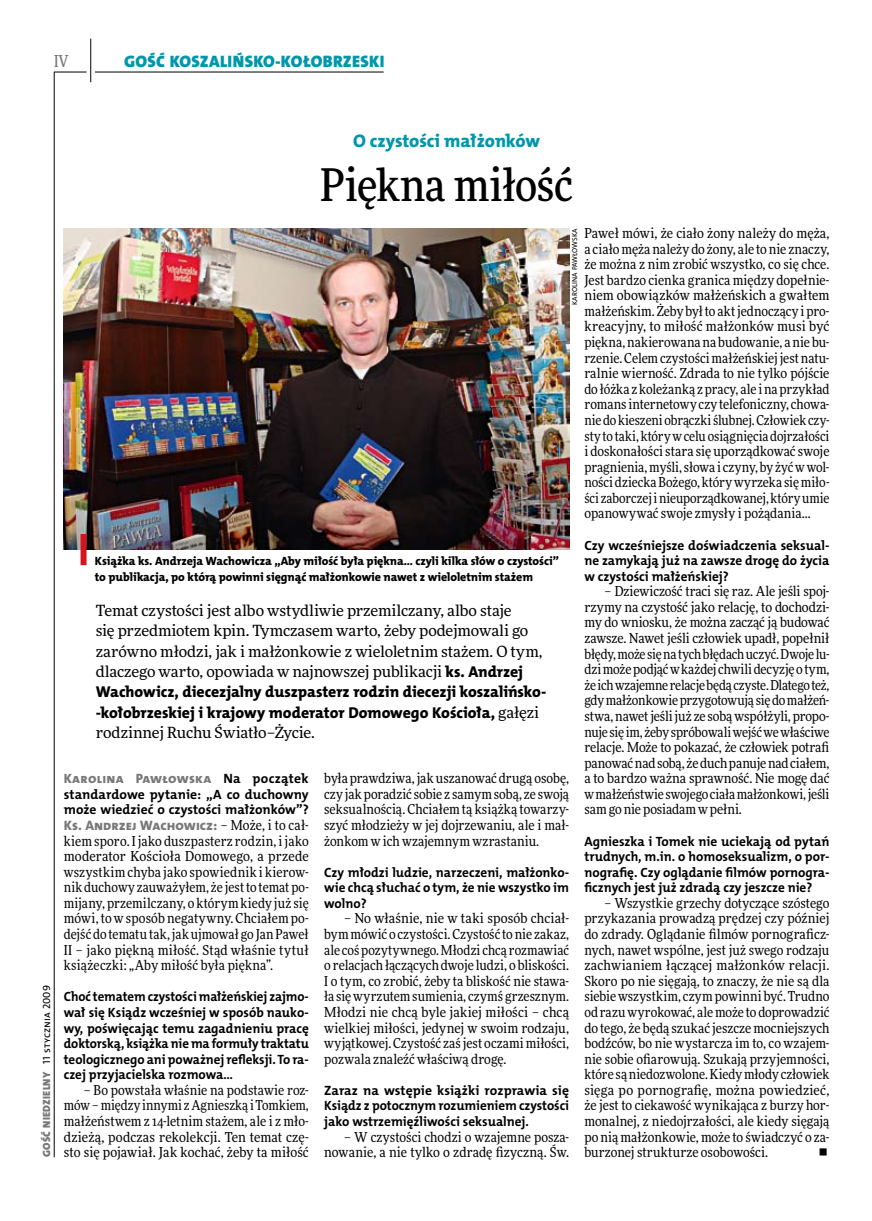
<style>
.page{position:relative;width:872px;height:1221px;background:#fff}
.page>*{position:absolute;margin:0;border:0;box-sizing:border-box;transform-origin:0 0}
.t1{font:500 45px "Freeday Narrow";letter-spacing:-.015em;color:#000}
.t2{font:18.3px "The Mix HP8 Ex Bld";letter-spacing:-.005em;color:#0097aa}
.t3{font:16.65px "The Mix HP9 Blk";letter-spacing:.02em;color:#0097aa}
.t4{font:500 16.5px "Freeday Narrow";color:#787779;scale:.9 1}
.t5{font:15.75px/20.4px "The Mix HP8 Ex Bld";letter-spacing:-.005em;color:#000}
.t6{font:15.45px/20.4px "Freeday News";letter-spacing:-.01em;color:#000}
.t7{font:13.8px/15.6px "Freeday Narrow News";letter-spacing:.005em;color:#000;text-align:justify}
.t8{font:13.8px "The Mix HP8 Ex Bld";color:#787779}
.t9{font:13.5px/15.6px "The Mix HP7 Bld";color:#000;text-align:justify}
.t10{font:13.5px/15.6px "The Mix HP7 Bld";color:#000;text-align:justify;scale:.96 1}
.t11{font:13.5px "The Mix HP8 Ex Bld";letter-spacing:.02em;color:#787779}
.t12{font:12px/15.6px "The Mix HP8 Ex Bld";letter-spacing:-.005em;color:#000}
.t13{font:10.5px "The Mix HP9 Blk";letter-spacing:.025em;color:#787779}
.t14{font:7.2px "The Mix HP5 Plain";letter-spacing:.01em;color:#000}
.s1{font-family:"The Mix HP5 Plain";color:#000}
.s2{font-family:"The Mix HP8 Ex Bld";font-size:15.75px}
.s3{font-family:"Freeday News";font-size:15.45px}
.s4{font-family:"The Mix HP7 Bld";color:#000}
.s5{font-family:"Freeday Narrow News";color:#000}
</style>
<div class="page">
<hr style="left:54px;top:72px;width:1px;height:1085px;background:#000">
<hr style="left:90px;top:39px;width:1px;height:43px;background:#000">
<hr style="left:54px;top:72px;width:33px;height:1px;background:#000">
<hr style="left:95px;top:72px;width:289px;height:1px;background:#000">
<img style="left:64px;top:228px;width:505px;height:321px">
<div style="left:81px;top:534px;width:6px;height:31px;background:#d4151f"></div>
<p class="t4" style="left:54px;top:50px;width:17px">IV</p>
<p class="t3" style="left:124px;top:50px;width:262px">GOŚĆ KOSZALIŃSKO-KOŁOBRZESKI</p>
<p class="t13" style="left:40px;top:1156px;width:173px;rotate:-90deg">GOŚĆ NIEDZIELNY <span class="s1">11 stycznia 2009</span></p>
<h2 class="t2" style="left:353px;top:129px;width:189px">O czystości małżonków</h2>
<h1 class="t1" style="left:320px;top:157px;width:254px">Piękna miłość</h1>
<p class="t7" style="left:584px;top:225px;width:246px">Paweł mówi, że ciało żony należy do męża, a ciało męża należy do żony, ale to nie znaczy, że można z nim zrobić wszystko, co się chce.<br>Jest bardzo cienka granica między dopełnie&shy;niem obowiązków małżeńskich a gwałtem małżeńskim. Żeby był to akt jednoczący i pro&shy;kreacyjny, to miłość małżonków musi być piękna, nakierowana na budowanie, a nie bu&shy;rzenie. Celem czystości małżeńskiej jest natu&shy;ralnie wierność. Zdrada to nie tylko pójście do łóżka z koleżanką z pracy, ale i na przykład romans internetowy czy telefoniczny, chowa&shy;nie do kieszeni obrączki ślubnej. Człowiek czy&shy;sty to taki, który wcelu osiągnięcia dojrzałości i doskonałości stara się uporządkować swoje pragnienia, myśli, słowa i czyny, by żyć wwol&shy;ności dziecka Bożego, który wyrzeka się miło&shy;ści zaborczej inieuporządkowanej, który umie opanowywać swoje zmysły i pożądania…</p>
<p class="t9" style="left:584px;top:537px;width:247px">Czy wcześniejsze doświadczenia seksual&shy;ne zamykają już na zawsze drogę do życia w czystości małżeńskiej?</p>
<p class="t7" style="left:584px;top:583px;width:246px;text-indent:20px">– Dziewiczość traci się raz. Ale jeśli spoj&shy;rzymy na czystość jako relację, to dochodzi&shy;my do wniosku, że można zacząć ją budować zawsze. Nawet jeśli człowiek upadł, popełnił błędy, może się na tych błędach uczyć. Dwoje lu&shy;dzi może podjąć wkażdej chwili decyzję otym, że ichwzajemne relacje będą czyste. Dlatego też, gdy małżonkowie przygotowują się domałżeń&shy;stwa, nawet jeśli już ze sobą współżyli, propo&shy;nuje się im, żeby spróbowali wejść wewłaściwe relacje. Może to pokazać, że człowiek potrafi panować nad sobą, żeduch panuje nad ciałem, a to bardzo ważna sprawność. Nie mogę dać wmałżeństwie swojego ciała małżonkowi, jeśli sam go nie posiadam w pełni.</p>
<p class="t9" style="left:584px;top:833px;width:246px">Agnieszka i Tomek nie uciekają od pytań trudnych, m.in. o homoseksualizm, o por&shy;nografię. Czy oglądanie filmów pornogra&shy;ficznych jest już zdradą czy jeszcze nie?</p>
<p class="t7" style="left:584px;top:895px;width:246px;text-indent:20px">– Wszystkie grzechy dotyczące szóstego przykazania prowadzą prędzej czy później do zdrady. Oglądanie filmów pornograficz&shy;nych, nawet wspólne, jest już swego rodzaju zachwianiem łączącej małżonków relacji.<br>Skoro po nie sięgają, to znaczy, że nie są dla siebie wszystkim, czym powinni być. Trudno od razu wyrokować, alemoże to doprowadzić do tego, że będą szukać jeszcze mocniejszych bodźców, bo nie wystarcza im to, co wzajem&shy;nie sobie ofiarowują. Szukają przyjemności, które są niedozwolone. Kiedy młody człowiek sięga po pornografię, można powiedzieć, że jest to ciekawość wynikająca z burzy hor&shy;monalnej, z niedojrzałości, ale kiedy sięgają po nią małżonkowie, może to świadczyć o za&shy;burzonej strukturze osobowości.</p>
<p class="t14" style="left:570px;top:305px;width:78px;rotate:-90deg">karolina pawłowska</p>
<p class="t12" style="left:95px;top:553px;width:466px">Książka ks. Andrzeja Wachowicza „Aby miłość była piękna… czyli kilka słów o czystości” to publikacja, po którą powinni sięgnąć małżonkowie nawet z wieloletnim stażem</p>
<p class="t6" style="left:96px;top:599px;width:448px">Temat czystości jest albo wstydliwie przemilczany, albo staje<br>się przedmiotem kpin. Tymczasem warto, żeby podejmowali go zarówno młodzi, jak i małżonkowie z wieloletnim stażem. O tym, dlaczego warto, opowiada w najnowszej publikacji <span class="s2">ks. Andrzej</span></p>
<p class="t5" style="left:96px;top:682px;width:452px">Wachowicz, diecezjalny duszpasterz rodzin diecezji koszalińsko--kołobrzeskiej i krajowy moderator Domowego Kościoła, <span class="s3">gałęzi</span></p>
<p class="t6" style="left:96px;top:722px;width:221px">rodzinnej Ruchu Światło–Życie.</p>
<p class="t7" style="left:324px;top:770px;width:246px">była prawdziwa, jak uszanować drugą osobę, czy jak poradzić sobie z samym sobą, ze swoją seksualnością. Chciałem tą książką towarzy&shy;szyć młodzieży w jej dojrzewaniu, ale i mał&shy;żonkom w ich wzajemnym wzrastaniu.</p>
<p class="t9" style="left:324px;top:864px;width:246px">Czy młodzi ludzie, narzeczeni, małżonko&shy;wie chcą słuchać o tym, że nie wszystko im wolno?</p>
<p class="t7" style="left:324px;top:910px;width:246px;text-indent:20px">– No właśnie, nie w taki sposób chciał&shy;bym mówić o czystości. Czystość to nie zakaz, ale coś pozytywnego. Młodzi chcą rozmawiać o relacjach łączących dwoje ludzi, o bliskości.<br>I o tym, co zrobić, żeby ta bliskość nie stawa&shy;ła się wyrzutem sumienia, czymś grzesznym.<br>Młodzi nie chcą byle jakiej miłości – chcą wielkiej miłości, jedynej w swoim rodzaju, wyjątkowej. Czystość zaś jest oczami miłości, pozwala znaleźć właściwą drogę.</p>
<p class="t9" style="left:324px;top:1082px;width:246px">Zaraz na wstępie książki rozprawia się Ksiądz z potocznym rozumieniem czystości jako wstrzemięźliwości seksualnej.</p>
<p class="t7" style="left:324px;top:1128px;width:246px;text-align:right">– W czystości chodzi o wzajemne posza&shy;nowanie, a nie tylko o zdradę fizyczną. Św.</p>
<p class="t11" style="left:64px;top:770px;width:247px">Karolina Pawłowska <span class="s4">Na początek</span></p>
<p class="t9" style="left:64px;top:786px;width:246px">standardowe pytanie: „A co duchowny może wiedzieć o czystości małżonków”?</p>
<p class="t8" style="left:64px;top:816px;width:246px">Ks. Andrzej Wachowicz: <span class="s5">– Może, i to cał-</span></p>
<p class="t7" style="left:64px;top:832px;width:246px">kiem sporo. I jako duszpasterz rodzin, i jako moderator Kościoła Domowego, a przede wszystkim chyba jako spowiednik i kierow&shy;nik duchowy zauważyłem, że jestto temat po&shy;mijany, przemilczany, o którym kiedy już się mówi, to w sposób negatywny. Chciałem po&shy;dejść do tematu tak, jak ujmował go Jan Paweł II – jako piękną miłość. Stąd właśnie tytuł książeczki: „Aby miłość była piękna”.</p>
<p class="t10" style="left:64px;top:989px;width:257px">Choć tematem czystości małżeńskiej zajmo&shy;wał się Ksiądz wcześniej w sposób nauko&shy;wy, poświęcając temu zagadnieniu pracę doktorską, książka nie ma formuły traktatu teologicznego ani poważnej refleksji. To ra&shy;czej przyjacielska rozmowa…</p>
<p class="t7" style="left:64px;top:1081px;width:246px;text-indent:20px">– Bo powstała właśnie na podstawie roz&shy;mów – między innymi zAgnieszką iTomkiem, małżeństwem z 14-letnim stażem, ale i z mło&shy;dzieżą, podczas rekolekcji. Ten temat czę&shy;sto się pojawiał. Jak kochać, żeby ta miłość</p>
</div>
